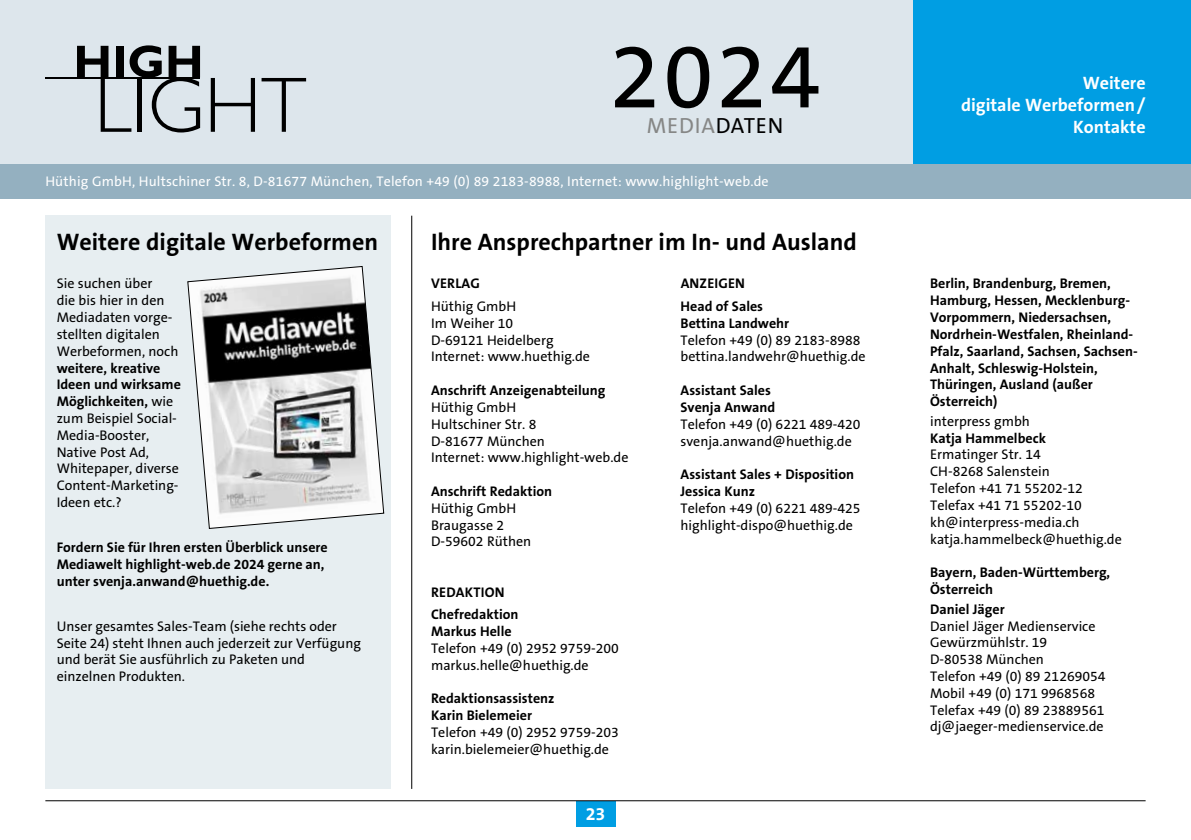
<style>
.page{position:relative;width:1191px;height:840px;background:#fff}
.page>*{position:absolute;margin:0;border:0;box-sizing:border-box;transform-origin:0 0}
.t1{font:92px "The Sans Os F";color:#000}
.t2{font:700 24px "The Sans Os F";color:#000}
.t3{font:22px "The Sans Os F";letter-spacing:.04em;color:#868786}
.t4{font:700 18px/22px "The Sans Os F";color:#fff;text-align:right}
.t5{font:14px/16.8px "The Sans Os F";color:#000}
.t6{font:700 14px/16.8px "The Sans Os F";color:#000}
.t7{font:14px "The Sans Os F";letter-spacing:.01em;color:#fff}
.s1{color:#000}
.s2{font-weight:700}
</style>
<div class="page">
<div style="left:0;top:0;width:1191px;height:164px;background:#dde6ec"></div>
<div style="left:913px;top:0;width:278px;height:198px;background:#009ee3"></div>
<div style="left:575px;top:800px;width:40px;height:25px;background:#009ee3"></div>
<hr style="left:45px;top:799px;width:1100px;height:1px;background:#000">
<div style="left:0;top:164px;width:1191px;height:34px;background:#94b0c0"></div>
<svg style="left:211px;top:78px;width:44px;height:54px"></svg>
<svg style="left:261px;top:78px;width:45px;height:54px"></svg>
<svg style="left:77px;top:45px;width:123px;height:87px"></svg>
<hr style="left:45px;top:77px;width:155px;height:1px;background:#000">
<div style="left:45px;top:215px;width:346px;height:573px;background:#e7eef1"></div>
<hr style="left:411px;top:215px;width:1px;height:573px;background:#000">
<svg style="left:187px;top:266px;width:198px;height:263px"></svg>
<h1 class="t1" style="left:609px;top:17px;width:212px">2024</h1>
<h3 class="t3" style="left:647px;top:112px;width:138px">MEDIA<span class="s1">DATEN</span></h3>
<p class="t7" style="left:45px;top:172px;width:725px">Hüthig GmbH, Hultschiner Str. 8, D-81677 München, Telefon +49 (0) 89 2183-8988, Internet: www.highlight-web.de</p>
<h2 class="t2" style="left:57px;top:227px;width:323px">Weitere digitale Werbeformen</h2>
<p class="t5" style="left:57px;top:275px;width:123px">Sie suchen über<br>die bis hier in den<br>Mediadaten vorge&shy;stellten digitalen<br>Werbeformen, noch</p>
<p class="t5" style="left:57px;top:359px;width:126px"><span class="s2">weitere, kreative<br>Ideen und wirksame<br>Möglichkeiten,</span> wie zum Beispiel Social-<br>Media-Booster,<br>Native Post Ad,<br>Whitepaper, diverse<br>Content-Marketing-<br>Ideen etc.?</p>
<p class="t6" style="left:57px;top:538px;width:272px">Fordern Sie für Ihren ersten Überblick unsere<br>Mediawelt highlight-web.de 2024 gerne an, unter svenja.anwand@huethig.de.</p>
<p class="t5" style="left:57px;top:617px;width:306px">Unser gesamtes Sales-Team (siehe rechts oder Seite 24) steht Ihnen auch jederzeit zur Verfügung und berät Sie ausführlich zu Paketen und einzelnen Produkten.</p>
<h2 class="t2" style="left:431px;top:227px;width:427px">Ihre Ansprechpartner im In- und Ausland</h2>
<p class="t6" style="left:431px;top:275px;width:50px">VERLAG</p>
<p class="t5" style="left:431px;top:298px;width:160px">Hüthig GmbH<br>Im Weiher 10<br>D-69121 Heidelberg<br>Internet: www.huethig.de</p>
<p class="t6" style="left:431px;top:382px;width:176px">Anschrift Anzeigenabteilung</p>
<p class="t5" style="left:431px;top:398px;width:199px">Hüthig GmbH<br>Hultschiner Str. 8<br>D-81677 München<br>Internet: www.highlight-web.de</p>
<p class="t6" style="left:431px;top:482px;width:123px">Anschrift Redaktion</p>
<p class="t5" style="left:431px;top:499px;width:102px">Hüthig GmbH<br>Braugasse 2<br>D-59602 Rüthen</p>
<p class="t6" style="left:680px;top:272px;width:84px;line-height:22.4px">ANZEIGEN<br>Head of Sales</p>
<p class="t6" style="left:680px;top:314px;width:110px">Bettina Landwehr</p>
<p class="t5" style="left:680px;top:331px;width:186px">Telefon +49 (0) 89 2183-8988 bettina.landwehr@huethig.de</p>
<p class="t6" style="left:680px;top:382px;width:96px">Assistant Sales<br>Svenja Anwand</p>
<p class="t5" style="left:680px;top:415px;width:182px">Telefon +49 (0) 6221 489-420 svenja.anwand@huethig.de</p>
<p class="t6" style="left:680px;top:466px;width:175px">Assistant Sales + Disposition<br>Jessica Kunz</p>
<p class="t5" style="left:680px;top:499px;width:182px">Telefon +49 (0) 6221 489-425 highlight-dispo@huethig.de</p>
<p class="t6" style="left:431px;top:580px;width:89px;line-height:22.4px">REDAKTION<br>Chefredaktion</p>
<p class="t6" style="left:431px;top:622px;width:82px">Markus Helle</p>
<p class="t5" style="left:431px;top:639px;width:189px">Telefon +49 (0) 2952 9759-200 markus.helle@huethig.de</p>
<p class="t6" style="left:431px;top:690px;width:125px">Redaktionsassistenz<br>Karin Bielemeier</p>
<p class="t5" style="left:431px;top:723px;width:189px">Telefon +49 (0) 2952 9759-203 karin.bielemeier@huethig.de</p>
<p class="t4" style="left:586px;top:802px;width:21px">23</p>
<p class="t4" style="left:961px;top:72px;width:186px">Weitere<br>digitale Werbeformen/<br>Kontakte</p>
<p class="t6" style="left:930px;top:275px;width:209px">Berlin, Brandenburg, Bremen,<br>Hamburg, Hessen, Mecklenburg-<br>Vorpommern, Niedersachsen,<br>Nordrhein-Westfalen, Rheinland-<br>Pfalz, Saarland, Sachsen, Sachsen-<br>Anhalt, Schleswig-Holstein,<br>Thüringen, Ausland (außer<br>Österreich)</p>
<p class="t5" style="left:930px;top:412px;width:101px">interpress gmbh</p>
<p class="t6" style="left:930px;top:429px;width:117px">Katja Hammelbeck</p>
<p class="t5" style="left:930px;top:446px;width:193px">Ermatinger Str. 14<br>CH-8268 Salenstein<br>Telefon +41 71 55202-12<br>Telefax +41 71 55202-10 kh@interpress-media.ch katja.hammelbeck@huethig.de</p>
<p class="t6" style="left:930px;top:564px;width:182px">Bayern, Baden-Württemberg,<br>Österreich</p>
<p class="t6" style="left:930px;top:600px;width:76px">Daniel Jäger</p>
<p class="t5" style="left:930px;top:617px;width:177px">Daniel Jäger Medienservice<br>Gewürzmühlstr. 19<br>D-80538 München<br>Telefon +49 (0) 89 21269054<br>Mobil +49 (0) 171 9968568<br>Telefax +49 (0) 89 23889561 dj@jaeger-medienservice.de</p>
</div>
